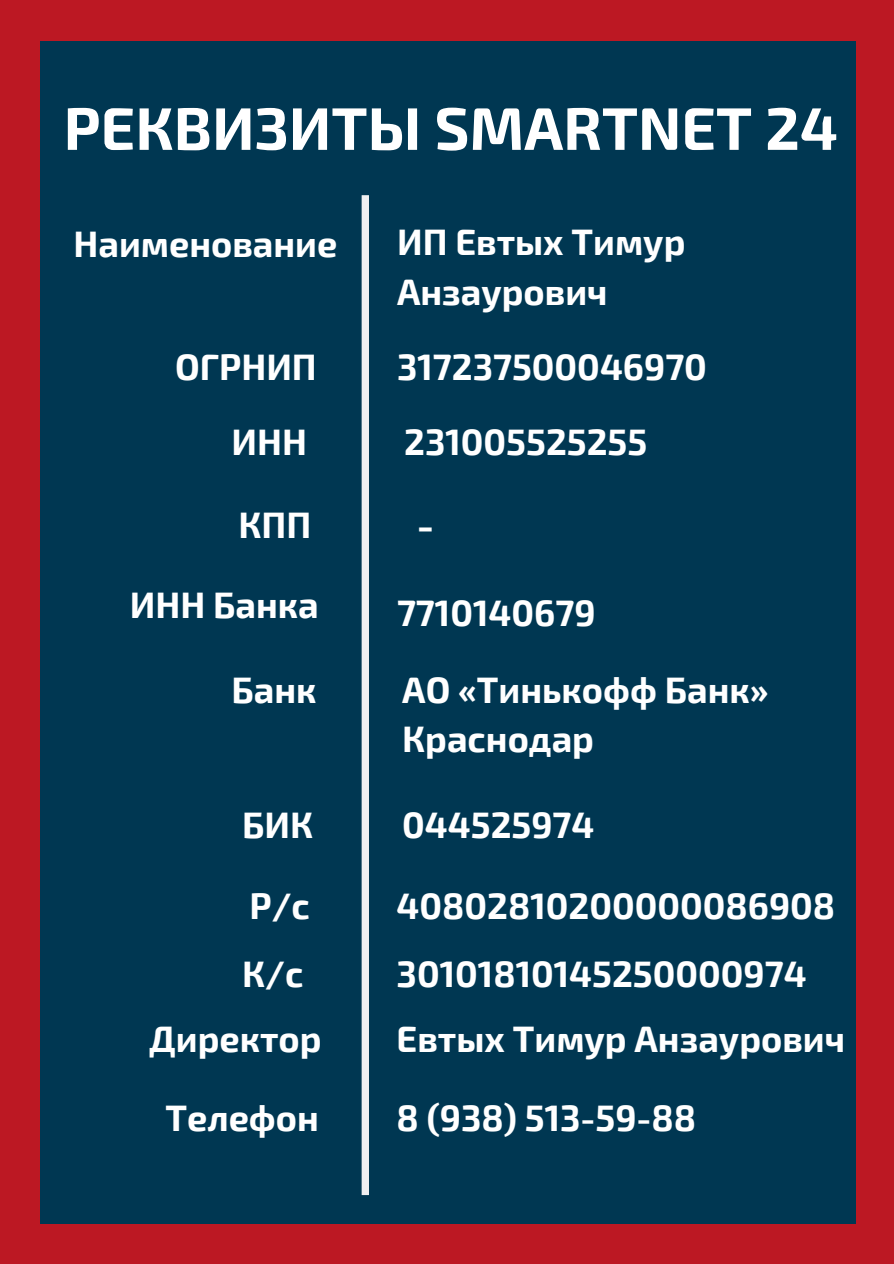
<style>
.page{position:relative;width:894px;height:1264px;background:#fff}
.page>*{position:absolute;margin:0;border:0;box-sizing:border-box;transform-origin:0 0}
.t1{font:700 60px "Exo 2";color:#fff}
.t2{font:700 42px "Exo 2";color:#fff}
.t3{font:700 36px/49.5px "Exo 2";color:#fff}
</style>
<div class="page">
<div style="left:0;top:0;width:893px;height:1263px;background:#bc1823"></div>
<div style="left:40px;top:41px;width:815px;height:1182px;background:#003752"></div>
<svg style="left:361px;top:195px;width:8px;height:999px;background:#dbe0e4"></svg>
<h1 class="t1" style="left:64px;top:89px;width:775px">РЕКВИЗИТЫ SMARTNET 24</h1>
<p class="t3" style="left:74px;top:218px;width:265px">Наименование</p>
<p class="t3" style="left:397px;top:215px;width:290px">ИП Евтых Тимур<br>Анзаурович</p>
<p class="t3" style="left:175px;top:340px;width:143px">ОГРНИП</p>
<p class="t3" style="left:397px;top:340px;width:311px">317237500046970</p>
<p class="t3" style="left:231px;top:416px;width:77px">ИНН</p>
<p class="t3" style="left:404px;top:416px;width:244px">231005525255</p>
<p class="t3" style="left:238px;top:498px;width:74px">КПП</p>
<p class="t2" style="left:417px;top:497px;width:19px">-</p>
<p class="t3" style="left:130px;top:578px;width:190px">ИНН Банка</p>
<p class="t3" style="left:397px;top:586px;width:200px">7710140679</p>
<p class="t3" style="left:231px;top:663px;width:86px">Банк</p>
<p class="t3" style="left:402px;top:663px;width:368px">АО «Тинькофф Банк»<br>Краснодар</p>
<p class="t3" style="left:242px;top:798px;width:72px">БИК</p>
<p class="t3" style="left:402px;top:798px;width:194px">044525974</p>
<p class="t3" style="left:249px;top:879px;width:62px">Р/с</p>
<p class="t3" style="left:396px;top:879px;width:440px">40802810200000086908</p>
<p class="t3" style="left:242px;top:947px;width:63px">К/с</p>
<p class="t3" style="left:396px;top:947px;width:411px">30101810145250000974</p>
<p class="t3" style="left:149px;top:1012px;width:174px">Директор</p>
<p class="t3" style="left:396px;top:1012px;width:450px">Евтых Тимур Анзаурович</p>
<p class="t3" style="left:165px;top:1091px;width:155px">Телефон</p>
<p class="t3" style="left:396px;top:1091px;width:301px">8 (938) 513-59-88</p>
</div>
